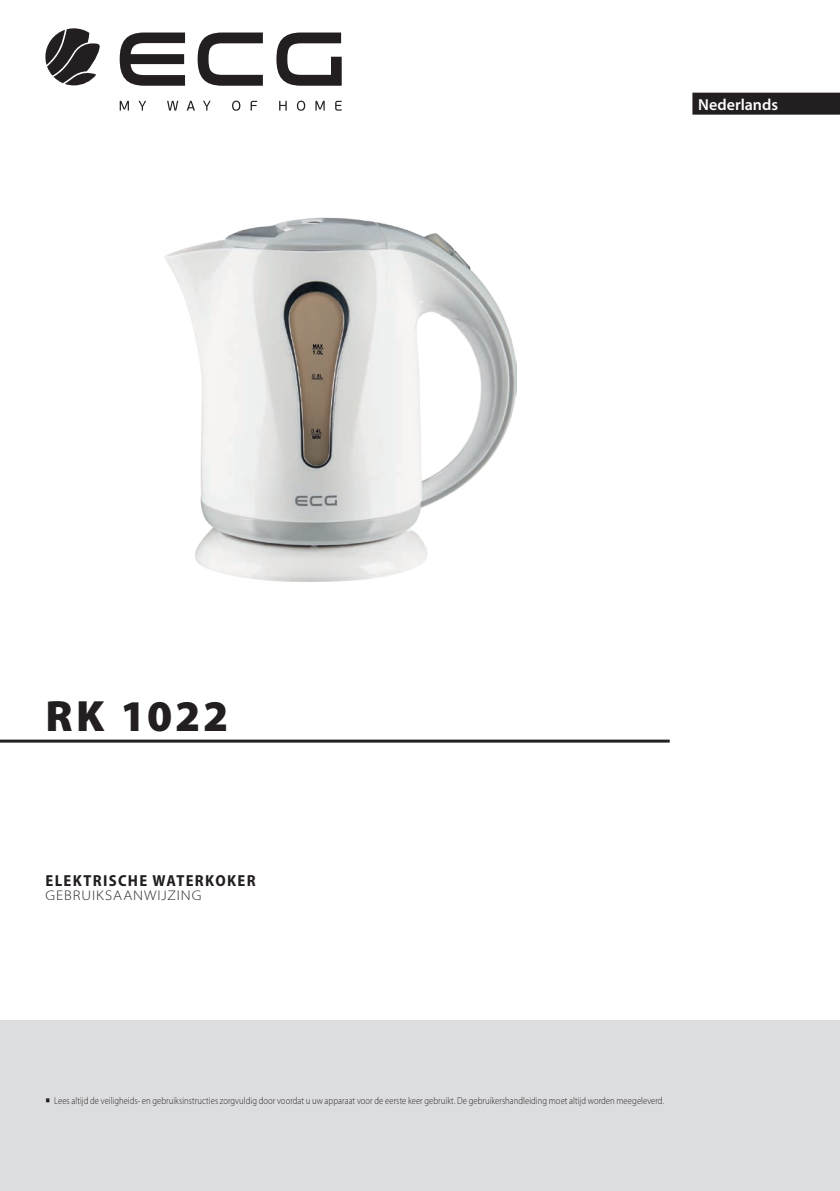
<style>
.page{position:relative;width:840px;height:1191px;background:#fff}
.page>*{position:absolute;margin:0;border:0;box-sizing:border-box;transform-origin:0 0}
.t1{font:900 44px "Myriad Pro";letter-spacing:.06em;color:#231f20}
.Nazev{font:700 semi-condensed 16px "Myriad Pro";letter-spacing:.085em;color:#231f20}
.Jazyk{font:600 16px "Myriad Pro";color:#fff}
.Nazev_pokracovani{font:300 semi-expanded 14px "Myriad Pro";letter-spacing:.07em;color:#231f20}
.Upozorneni{font:300 10px "Myriad Pro";letter-spacing:.005em;color:#231f20;scale:.86 1}
</style>
<div class="page">
<svg style="left:45px;top:28px;width:55px;height:57px"></svg>
<svg style="left:120px;top:33px;width:221px;height:53px"></svg>
<svg style="left:120px;top:101px;width:9px;height:10px"></svg>
<svg style="left:138px;top:101px;width:8px;height:10px"></svg>
<svg style="left:167px;top:101px;width:11px;height:10px"></svg>
<svg style="left:186px;top:101px;width:9px;height:10px"></svg>
<svg style="left:203px;top:101px;width:7px;height:10px"></svg>
<svg style="left:232px;top:101px;width:8px;height:10px"></svg>
<svg style="left:250px;top:101px;width:7px;height:10px"></svg>
<svg style="left:279px;top:101px;width:7px;height:10px"></svg>
<svg style="left:297px;top:101px;width:8px;height:10px"></svg>
<svg style="left:315px;top:101px;width:9px;height:10px"></svg>
<svg style="left:335px;top:101px;width:6px;height:10px"></svg>
<hr style="left:0;top:739px;width:669px;height:3px;background:#231f20">
<div style="left:692px;top:93px;width:147px;height:22px;background:#231f20"></div>
<div style="left:0;top:1020px;width:839px;height:171px;background:#dcdddf"></div>
<img style="left:164px;top:218px;width:352px;height:363px">
<p class="Jazyk" style="left:697px;top:95px;width:81px">Nederlands</p>
<p class="t1" style="left:45px;top:687px;width:184px">RK 1022</p>
<p class="Nazev" style="left:46px;top:870px;width:211px">ELEKTRISCHE WATERKOKER</p>
<p class="Nazev_pokracovani" style="left:45px;top:887px;width:157px">GEBRUIKSAANWIJZING</p>
<p class="Upozorneni" style="left:45px;top:1094px;width:720px">○ Lees altijd de veiligheids- en gebruiksinstructies zorgvuldig door voordat u uw apparaat voor de eerste keer gebruikt. De gebruikershandleiding moet altijd worden meegeleverd.</p>
</div>
